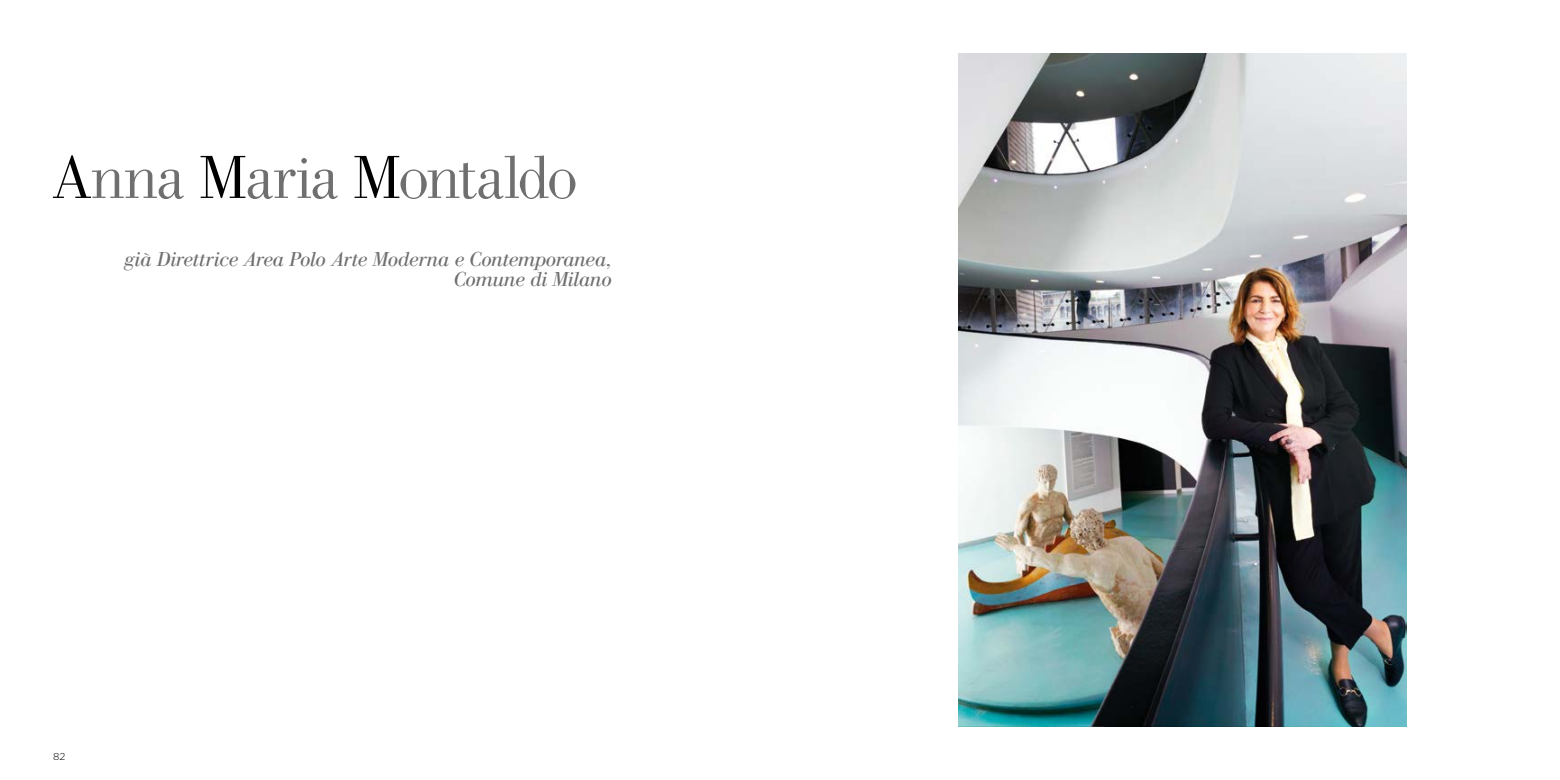
<style>
.page{position:relative;width:1560px;height:780px;background:#fff}
.page>*{position:absolute;margin:0;border:0;box-sizing:border-box;transform-origin:0 0}
.t1{font:300 60px "AT Our Bodoni";letter-spacing:-.035em;color:#706f6f}
.t2{font:italic 20px/20px "AT Our Bodoni";letter-spacing:-.01em;color:#706f6f;text-align:right}
.t3{font:300 10px "Gotham";color:#000}
.s1{color:#000}
</style>
<div class="page">
<img style="left:958px;top:53px;width:448px;height:673px">
<h1 class="t1" style="left:53px;top:142px;width:526px"><span class="s1">A</span>nna <span class="s1">M</span>aria <span class="s1">M</span>ontaldo</h1>
<p class="t2" style="left:124px;top:249px;width:489px">già Direttrice Area Polo Arte Moderna e Contemporanea,<br>Comune di Milano</p>
<p class="t3" style="left:53px;top:749px;width:14px">82</p>
</div>
